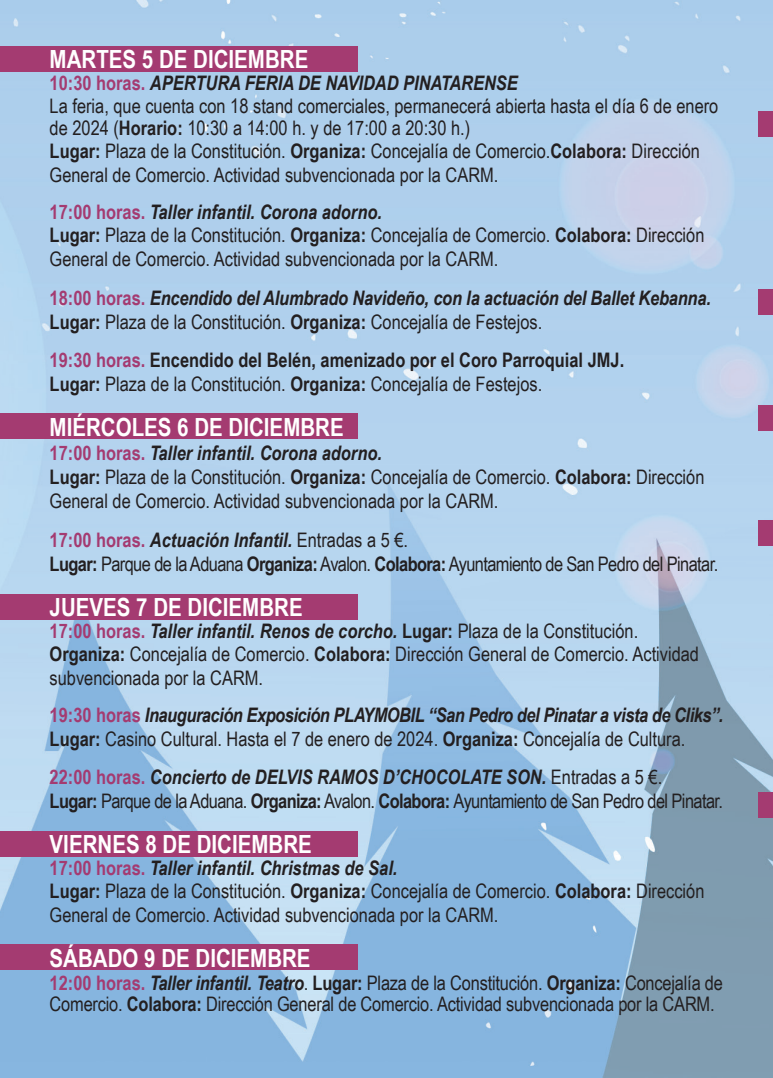
<style>
.page{position:relative;width:773px;height:1078px;background:#fff}
.page>*{position:absolute;margin:0;border:0;box-sizing:border-box;transform-origin:0 0}
.t1{font:700 25px "Arial Narrow";color:#fff}
.t2{font:20px/23.2px "Arial Narrow";color:#231f20}
.t3{font:italic 700 20px/24px "Arial Narrow";letter-spacing:-.025em;color:#231f20}
.t4{font:20px/24px "Arial Narrow";letter-spacing:-.03em;color:#231f20}
.t5{font:700 20px/24px "Arial Narrow";color:#231f20}
.s1{font-weight:700;color:#a43b71}
.s2{font-weight:700;font-style:italic}
.s3{font-weight:700}
.s4{font-style:normal;color:#a43b71}
.s5{font-style:normal}
.s6{font-weight:400;font-style:normal}
.s7{color:#a43b71}
.s8{font-weight:400}
</style>
<div class="page">
<img style="left:0;top:0;width:772px;height:1077px">
<div style="left:0;top:46px;width:357px;height:26px;background:#a43b71"></div>
<div style="left:0;top:413px;width:357px;height:25px;background:#a43b71"></div>
<div style="left:758px;top:520px;width:14px;height:26px;background:#a43b71"></div>
<div style="left:758px;top:791px;width:14px;height:26px;background:#a43b71"></div>
<div style="left:758px;top:112px;width:14px;height:25px;background:#a43b71"></div>
<div style="left:758px;top:289px;width:14px;height:26px;background:#a43b71"></div>
<div style="left:758px;top:405px;width:14px;height:26px;background:#a43b71"></div>
<div style="left:0;top:594px;width:357px;height:25px;background:#a43b71"></div>
<div style="left:0;top:831px;width:357px;height:25px;background:#a43b71"></div>
<div style="left:0;top:943px;width:357px;height:26px;background:#a43b71"></div>
<p class="t1" style="left:50px;top:40px;width:260px">MARTES 5 DE DICIEMBRE</p>
<p class="t2" style="left:50px;top:71px;width:670px"><span class="s1">10:30 horas.</span> <span class="s2">APERTURA FERIA DE NAVIDAD PINATARENSE<br></span>La feria, que cuenta con 18 stand comerciales, permanecerá abierta hasta el día 6 de enero de 2024 (<span class="s3">Horario:</span> 10:30 a 14:00 h. y de 17:00 a 20:30 h.)<br><span class="s3">Lugar:</span> Plaza de la Constitución. <span class="s3">Organiza:</span> Concejalía de Comercio.<span class="s3">Colabora:</span> Dirección General de Comercio. Actividad subvencionada por la CARM.</p>
<p class="t2" style="left:50px;top:200px;width:656px"><span class="s1">17:00 horas.</span> <span class="s2">Taller infantil. Corona adorno.<br></span><span class="s3">Lugar:</span> Plaza de la Constitución. <span class="s3">Organiza:</span> Concejalía de Comercio. <span class="s3">Colabora:</span> Dirección<br>General de Comercio. Actividad subvencionada por la CARM.</p>
<p class="t3" style="left:50px;top:285px;width:662px"><span class="s4">18:00 horas.</span> Encendido del Alumbrado Navideño, con la actuación del Ballet Kebanna.<br><span class="s5">Lugar:</span> <span class="s6">Plaza de la Constitución.</span> <span class="s5">Organiza:</span> <span class="s6">Concejalía de Festejos.</span></p>
<p class="t5" style="left:50px;top:346px;width:576px"><span class="s7">19:30 horas.</span> Encendido del Belén, amenizado por el Coro Parroquial JMJ.<br>Lugar: <span class="s8">Plaza de la Constitución.</span> Organiza: <span class="s8">Concejalía de Festejos.</span></p>
<p class="t1" style="left:50px;top:408px;width:295px">MIÉRCOLES 6 DE DICIEMBRE</p>
<p class="t2" style="left:50px;top:440px;width:656px;line-height:24px"><span class="s1">17:00 horas.</span> <span class="s2">Taller infantil. Corona adorno.<br></span><span class="s3">Lugar:</span> Plaza de la Constitución. <span class="s3">Organiza:</span> Concejalía de Comercio. <span class="s3">Colabora:</span> Dirección<br>General de Comercio. Actividad subvencionada por la CARM.</p>
<p class="t4" style="left:50px;top:527px;width:670px"><span class="s1">17:00 horas.</span> <span class="s2">Actuación Infantil.</span> Entradas a 5 €.<br><span class="s3">Lugar:</span> Parque de la Aduana <span class="s3">Organiza:</span> Avalon. <span class="s3">Colabora:</span> Ayuntamiento de San Pedro del Pinatar.</p>
<p class="t1" style="left:50px;top:588px;width:254px">JUEVES 7 DE DICIEMBRE</p>
<p class="t2" style="left:50px;top:618px;width:650px"><span class="s1">17:00 horas.</span> <span class="s2">Taller infantil. Renos de corcho.</span> <span class="s3">Lugar:</span> Plaza de la Constitución.<br><span class="s3">Organiza:</span> Concejalía de Comercio. <span class="s3">Colabora:</span> Dirección General de Comercio. Actividad subvencionada por la CARM.</p>
<p class="t3" style="left:50px;top:702px;width:675px"><span class="s4">19:30 horas</span> Inauguración Exposición PLAYMOBIL “San Pedro del Pinatar a vista de Cliks”.<br><span class="s5">Lugar:</span> <span class="s6">Casino Cultural. Hasta el 7 de enero de 2024.</span> <span class="s5">Organiza:</span> <span class="s6">Concejalía de Cultura.</span></p>
<p class="t4" style="left:50px;top:764px;width:674px"><span class="s1">22:00 horas.</span> <span class="s2">Concierto de DELVIS RAMOS D’CHOCOLATE SON.</span> Entradas a 5 €.<br><span class="s3">Lugar:</span> Parque de la Aduana. <span class="s3">Organiza:</span> Avalon. <span class="s3">Colabora:</span> Ayuntamiento de San Pedro del Pinatar.</p>
<p class="t1" style="left:50px;top:825px;width:264px">VIERNES 8 DE DICIEMBRE</p>
<p class="t2" style="left:50px;top:855px;width:656px"><span class="s1">17:00 horas.</span> <span class="s2">Taller infantil. Christmas de Sal.<br></span><span class="s3">Lugar:</span> Plaza de la Constitución. <span class="s3">Organiza:</span> Concejalía de Comercio. <span class="s3">Colabora:</span> Dirección<br>General de Comercio. Actividad subvencionada por la CARM.</p>
<p class="t1" style="left:50px;top:939px;width:262px">SÁBADO 9 DE DICIEMBRE</p>
<p class="t2" style="left:50px;top:970px;width:674px;line-height:21.2px"><span class="s1">12:00 horas.</span> <span class="s2">Taller infantil. Teatro</span>. <span class="s3">Lugar:</span> Plaza de la Constitución. <span class="s3">Organiza:</span> Concejalía de<br>Comercio. <span class="s3">Colabora:</span> Dirección General de Comercio. Actividad subvencionada por la CARM.</p>
</div>
